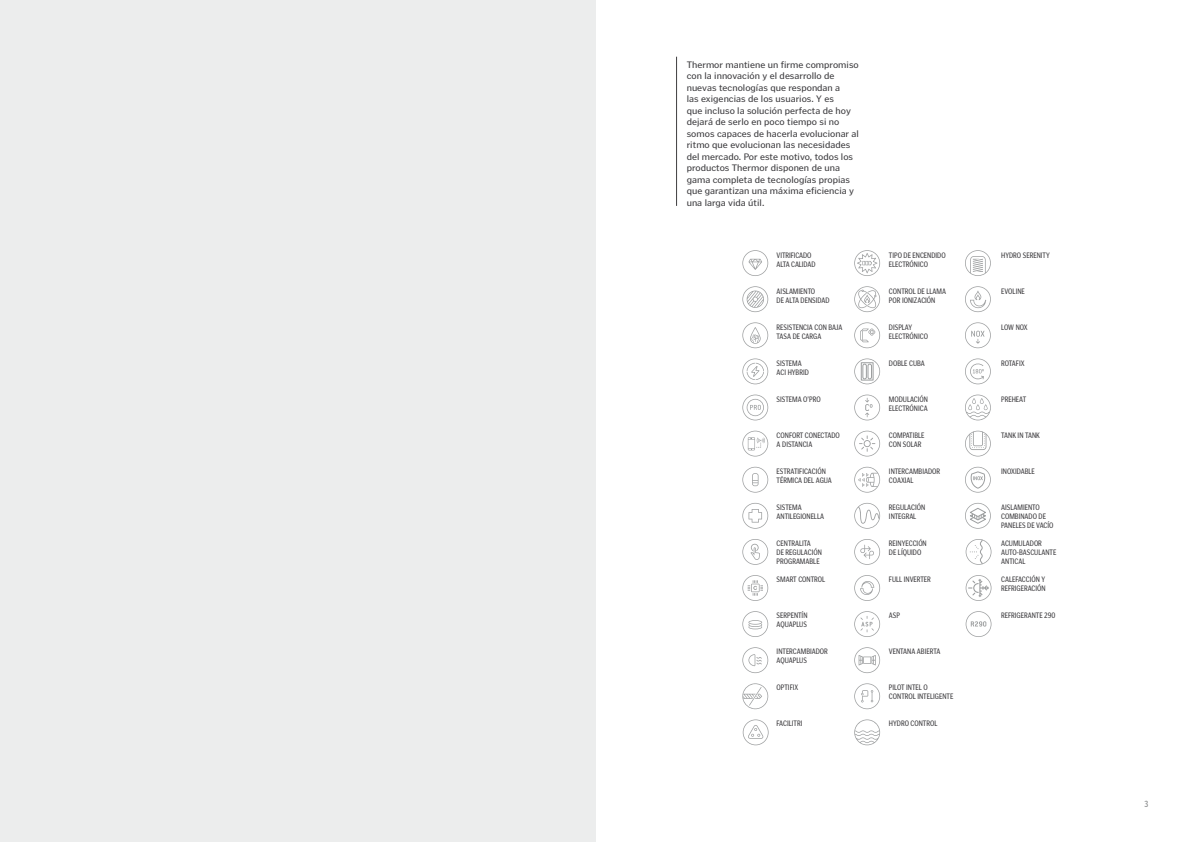
<style>
.page{position:relative;width:1191px;height:842px;background:#fff}
.page>*{position:absolute;margin:0;border:0;box-sizing:border-box;transform-origin:0 0}
.t1{font:9.5px/11.5px "Poynter Gothic Text";letter-spacing:.005em;color:#3e3d40}
.t2{font:9px "Poynter Gothic Text Condensed";color:#848687}
.t3{font:8px/9px "Poynter Gothic Text Condensed";color:#3e3d40}
</style>
<div class="page">
<svg style="left:742px;top:250px;width:26px;height:26px"></svg>
<svg style="left:854px;top:431px;width:26px;height:25px"></svg>
<svg style="left:854px;top:395px;width:26px;height:25px"></svg>
<svg style="left:854px;top:322px;width:26px;height:26px"></svg>
<svg style="left:854px;top:467px;width:26px;height:26px"></svg>
<svg style="left:854px;top:503px;width:26px;height:26px"></svg>
<svg style="left:854px;top:539px;width:26px;height:26px"></svg>
<svg style="left:854px;top:575px;width:26px;height:26px"></svg>
<svg style="left:854px;top:611px;width:26px;height:26px"></svg>
<svg style="left:854px;top:647px;width:26px;height:26px"></svg>
<svg style="left:854px;top:683px;width:26px;height:26px"></svg>
<svg style="left:742px;top:539px;width:26px;height:26px"></svg>
<svg style="left:854px;top:286px;width:26px;height:26px"></svg>
<svg style="left:854px;top:250px;width:26px;height:26px"></svg>
<svg style="left:742px;top:575px;width:26px;height:26px"></svg>
<svg style="left:742px;top:611px;width:26px;height:26px"></svg>
<svg style="left:742px;top:683px;width:26px;height:26px"></svg>
<svg style="left:742px;top:719px;width:26px;height:26px"></svg>
<svg style="left:742px;top:647px;width:26px;height:26px"></svg>
<svg style="left:742px;top:286px;width:26px;height:26px"></svg>
<svg style="left:742px;top:322px;width:26px;height:26px"></svg>
<svg style="left:742px;top:358px;width:26px;height:26px"></svg>
<svg style="left:742px;top:395px;width:26px;height:25px"></svg>
<svg style="left:742px;top:467px;width:26px;height:26px"></svg>
<svg style="left:742px;top:503px;width:26px;height:26px"></svg>
<svg style="left:742px;top:431px;width:26px;height:25px"></svg>
<svg style="left:854px;top:719px;width:26px;height:26px"></svg>
<svg style="left:965px;top:286px;width:25px;height:26px"></svg>
<svg style="left:965px;top:250px;width:25px;height:26px"></svg>
<svg style="left:965px;top:322px;width:25px;height:26px"></svg>
<svg style="left:965px;top:358px;width:25px;height:26px"></svg>
<svg style="left:965px;top:431px;width:25px;height:25px"></svg>
<svg style="left:965px;top:395px;width:25px;height:25px"></svg>
<svg style="left:965px;top:467px;width:25px;height:26px"></svg>
<svg style="left:965px;top:503px;width:25px;height:26px"></svg>
<svg style="left:965px;top:539px;width:26px;height:26px"></svg>
<svg style="left:965px;top:575px;width:26px;height:26px"></svg>
<svg style="left:965px;top:611px;width:26px;height:26px"></svg>
<svg style="left:854px;top:358px;width:26px;height:26px"></svg>
<hr style="left:676px;top:57px;width:1px;height:149px;background:#3e3d40">
<div style="left:0;top:0;width:595px;height:842px;background:#eceded"></div>
<p class="t1" style="left:686px;top:59px;width:174px">Thermor mantiene un firme compromiso con la innovación y el desarrollo de nuevas tecnologías que respondan a<br>las exigencias de los usuarios. Y es<br>que incluso la solución perfecta de hoy dejará de serlo en poco tiempo si no somos capaces de hacerla evolucionar al ritmo que evolucionan las necesidades del mercado. Por este motivo, todos los productos Thermor disponen de una gama completa de tecnologías propias que garantizan una máxima eficiencia y una larga vida útil.</p>
<p class="t3" style="left:776px;top:251px;width:40px">VITRIFICADO<br>ALTA CALIDAD</p>
<p class="t3" style="left:776px;top:287px;width:54px">AISLAMIENTO<br>DE ALTA DENSIDAD</p>
<p class="t3" style="left:776px;top:323px;width:67px">RESISTENCIA CON BAJA<br>TASA DE CARGA</p>
<p class="t3" style="left:776px;top:359px;width:34px">SISTEMA<br>ACI HYBRID</p>
<p class="t3" style="left:776px;top:395px;width:45px">SISTEMA O’PRO</p>
<p class="t3" style="left:776px;top:431px;width:65px">CONFORT CONECTADO<br>A DISTANCIA</p>
<p class="t3" style="left:776px;top:467px;width:57px">ESTRATIFICACIÓN<br>TÉRMICA DEL AGUA</p>
<p class="t3" style="left:776px;top:503px;width:49px">SISTEMA<br>ANTILEGIONELLA</p>
<p class="t3" style="left:776px;top:539px;width:47px">CENTRALITA<br>DE REGULACIÓN<br>PROGRAMABLE</p>
<p class="t3" style="left:776px;top:575px;width:50px">SMART CONTROL</p>
<p class="t3" style="left:776px;top:611px;width:32px">SERPENTÍN<br>AQUAPLUS</p>
<p class="t3" style="left:776px;top:647px;width:53px">INTERCAMBIADOR<br>AQUAPLUS</p>
<p class="t3" style="left:776px;top:683px;width:23px">OPTIFIX</p>
<p class="t3" style="left:776px;top:719px;width:27px">FACILITRI</p>
<p class="t3" style="left:889px;top:251px;width:58px">TIPO DE ENCENDIDO<br>ELECTRÓNICO</p>
<p class="t3" style="left:889px;top:287px;width:59px">CONTROL DE LLAMA<br>POR IONIZACIÓN</p>
<p class="t3" style="left:889px;top:323px;width:41px">DISPLAY<br>ELECTRÓNICO</p>
<p class="t3" style="left:889px;top:359px;width:37px">DOBLE CUBA</p>
<p class="t3" style="left:889px;top:395px;width:41px">MODULACIÓN<br>ELECTRÓNICA</p>
<p class="t3" style="left:889px;top:431px;width:37px">COMPATIBLE<br>CON SOLAR</p>
<p class="t3" style="left:889px;top:467px;width:53px">INTERCAMBIADOR<br>COAXIAL</p>
<p class="t3" style="left:889px;top:503px;width:38px">REGULACIÓN<br>INTEGRAL</p>
<p class="t3" style="left:889px;top:539px;width:39px">REINYECCIÓN<br>DE LÍQUIDO</p>
<p class="t3" style="left:889px;top:575px;width:43px">FULL INVERTER</p>
<p class="t3" style="left:889px;top:611px;width:13px">ASP</p>
<p class="t3" style="left:889px;top:647px;width:53px">VENTANA ABIERTA</p>
<p class="t3" style="left:889px;top:683px;width:66px">PILOT INTEL O<br>CONTROL INTELIGENTE</p>
<p class="t3" style="left:889px;top:719px;width:50px">HYDRO CONTROL</p>
<p class="t3" style="left:1001px;top:251px;width:50px">HYDRO SERENITY</p>
<p class="t3" style="left:1001px;top:287px;width:25px">EVOLINE</p>
<p class="t3" style="left:1001px;top:323px;width:28px">LOW NOX</p>
<p class="t3" style="left:1001px;top:359px;width:25px">ROTAFIX</p>
<p class="t3" style="left:1001px;top:395px;width:27px">PREHEAT</p>
<p class="t3" style="left:1001px;top:431px;width:40px">TANK IN TANK</p>
<p class="t3" style="left:1001px;top:467px;width:35px">INOXIDABLE</p>
<p class="t3" style="left:1001px;top:503px;width:54px">AISLAMIENTO<br>COMBINADO DE<br>PANELES DE VACÍO</p>
<p class="t3" style="left:1001px;top:539px;width:57px">ACUMULADOR<br>AUTO-BASCULANTE<br>ANTICAL</p>
<p class="t3" style="left:1001px;top:575px;width:46px">CALEFACCIÓN Y<br>REFRIGERACIÓN</p>
<p class="t3" style="left:1001px;top:611px;width:56px">REFRIGERANTE 290</p>
<p class="t2" style="left:1144px;top:799px;width:5px">3</p>
</div>
